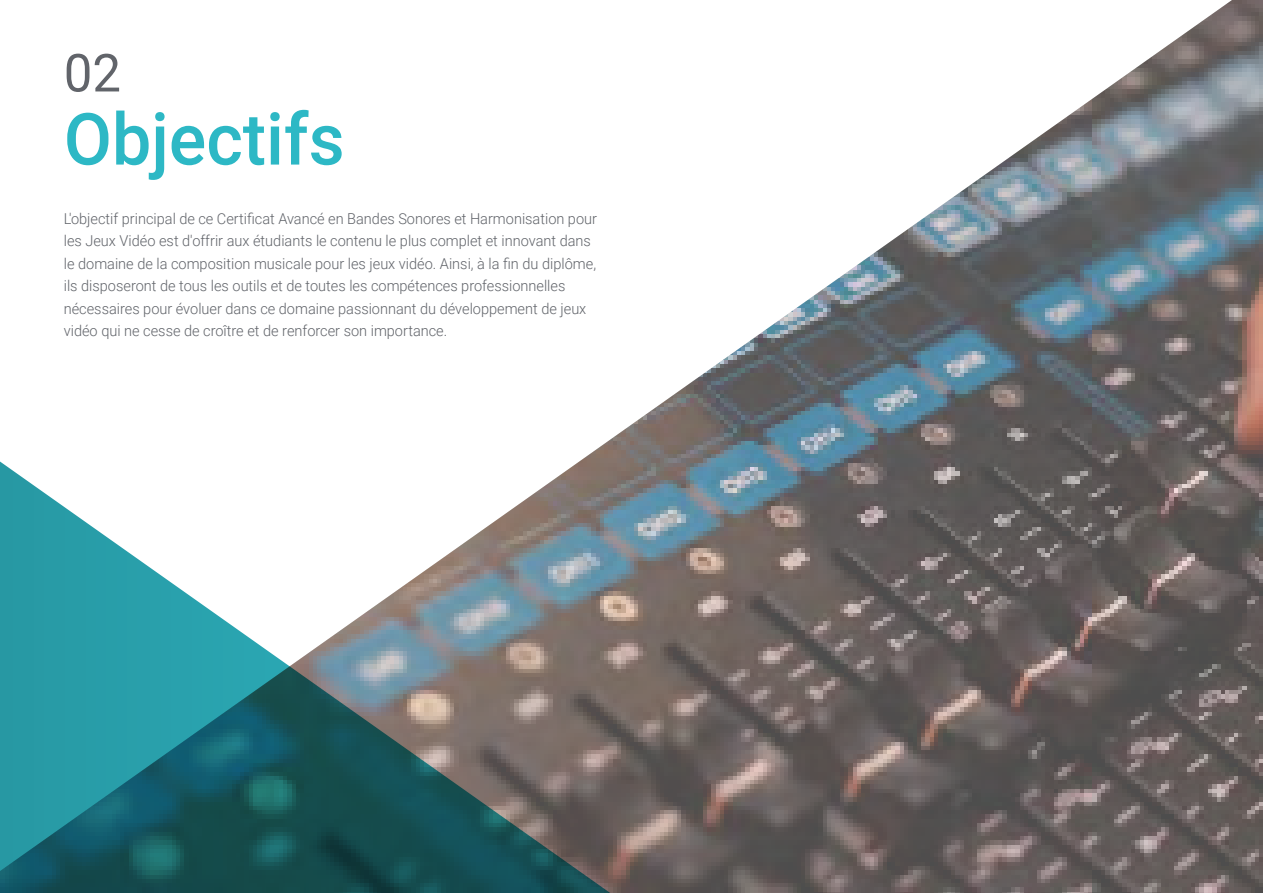
<style>
.page{position:relative;width:1263px;height:893px;background:#fff}
.page>*{position:absolute;margin:0;border:0;box-sizing:border-box;transform-origin:0 0}
.t1{font:500 72px "Roboto";color:#2db8c5}
.t2{font:52.5px "Roboto";color:#61646a}
.t3{font:300 15px/22.5px "Roboto";color:#61646a}
</style>
<div class="page">
<img style="left:601px;top:0;width:662px;height:893px">
<svg style="left:0;top:446px;width:640px;height:447px"></svg>
<h2 class="t2" style="left:64px;top:36px;width:59px">02</h2>
<h1 class="t1" style="left:64px;top:89px;width:282px">Objectifs</h1>
<p class="t3" style="left:64px;top:207px;width:535px">L'objectif principal de ce Certificat Avancé en Bandes Sonores et Harmonisation pour les Jeux Vidéo est d'offrir aux étudiants le contenu le plus complet et innovant dans le domaine de la composition musicale pour les jeux vidéo. Ainsi, à la fin du diplôme, ils disposeront de tous les outils et de toutes les compétences professionnelles nécessaires pour évoluer dans ce domaine passionnant du développement de jeux vidéo qui ne cesse de croître et de renforcer son importance.</p>
</div>
